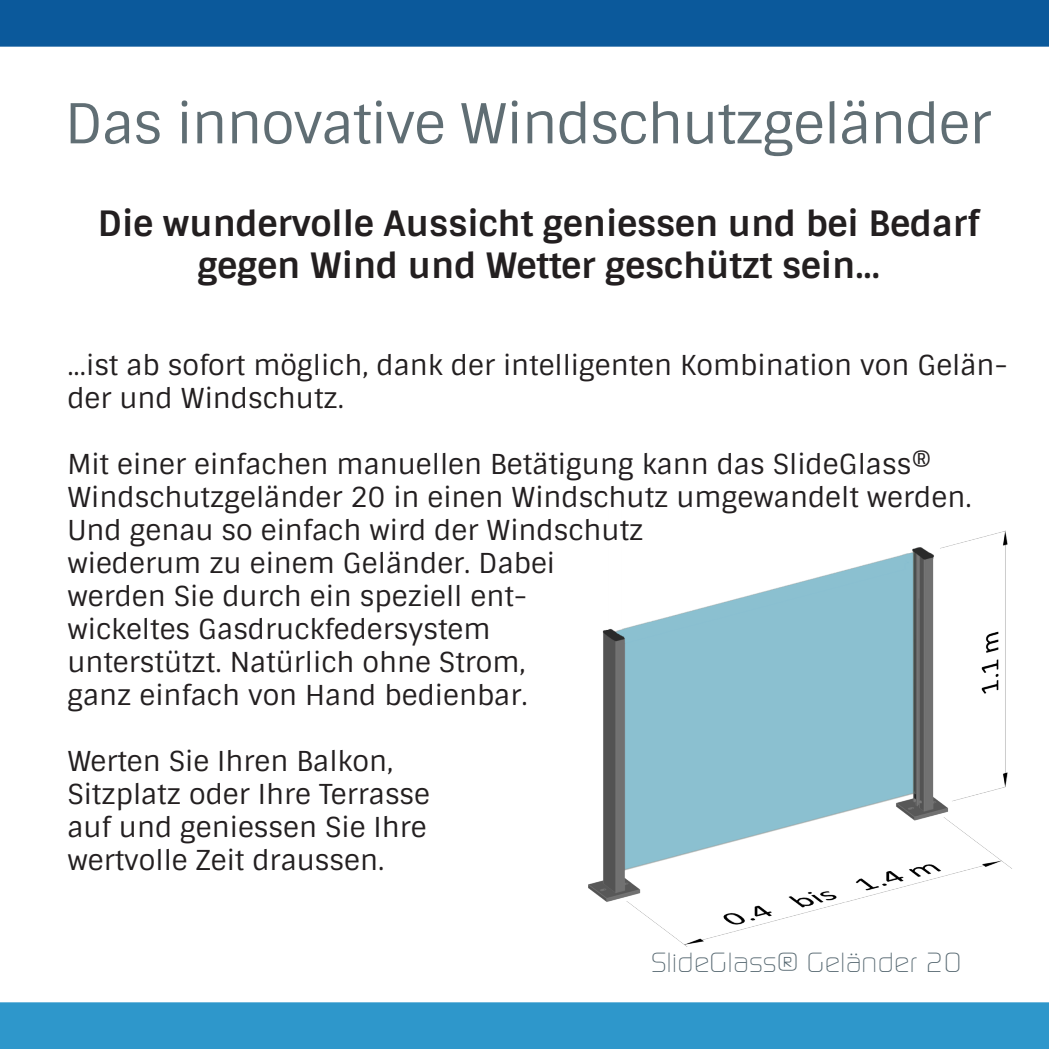
<style>
.page{position:relative;width:1049px;height:1049px;background:#fff}
.page>*{position:absolute;margin:0;border:0;box-sizing:border-box;transform-origin:0 0}
.Huge_Headline{font:55px "Sintony";letter-spacing:-.02em;color:#606e74}
.t1{font:700 35px/42px "Sintony";color:#231f20;text-align:center}
.t2{font:27.5px/33px "Sintony";color:#231f20}
.Subheader{font:300 27.5px "Continuum";letter-spacing:.02em;color:#53656e}
</style>
<div class="page">
<div style="left:0;top:0;width:1049px;height:47px;background:#0b599b"></div>
<div style="left:0;top:1002px;width:1049px;height:47px;background:#2e97cb"></div>
<img style="left:588px;top:530px;width:424px;height:416px">
<p class="Huge_Headline" style="left:65px;top:89px;width:928px">Das innovative Windschutzgeländer</p>
<p class="t1" style="left:98px;top:203px;width:883px">Die wundervolle Aussicht geniessen und bei Bedarf gegen Wind und Wetter geschützt sein...</p>
<p class="t2" style="left:67px;top:349px;width:942px">...ist ab sofort möglich, dank der intelligenten Kombination von Gelän&shy;der und Windschutz.</p>
<p class="t2" style="left:67px;top:448px;width:906px">Mit einer einfachen manuellen Betätigung kann das SlideGlass®<br>Windschutzgeländer 20 in einen Windschutz umgewandelt werden.<br>Und genau so einfach wird der Windschutz</p>
<p class="t2" style="left:67px;top:547px;width:489px">wiederum zu einem Geländer. Dabei werden Sie durch ein speziell ent&shy;wickeltes Gasdruckfedersystem unterstützt. Natürlich ohne Strom,</p>
<p class="t2" style="left:67px;top:679px;width:462px">ganz einfach von Hand bedienbar.</p>
<p class="t2" style="left:67px;top:745px;width:327px">Werten Sie Ihren Balkon,</p>
<p class="t2" style="left:67px;top:778px;width:364px">Sitzplatz oder Ihre Terrasse</p>
<p class="t2" style="left:67px;top:811px;width:361px">auf und geniessen Sie Ihre</p>
<p class="t2" style="left:67px;top:844px;width:318px">wertvolle Zeit draussen.</p>
<p class="Subheader" style="left:651px;top:946px;width:312px">SlideGlass® Geländer 20</p>
</div>
